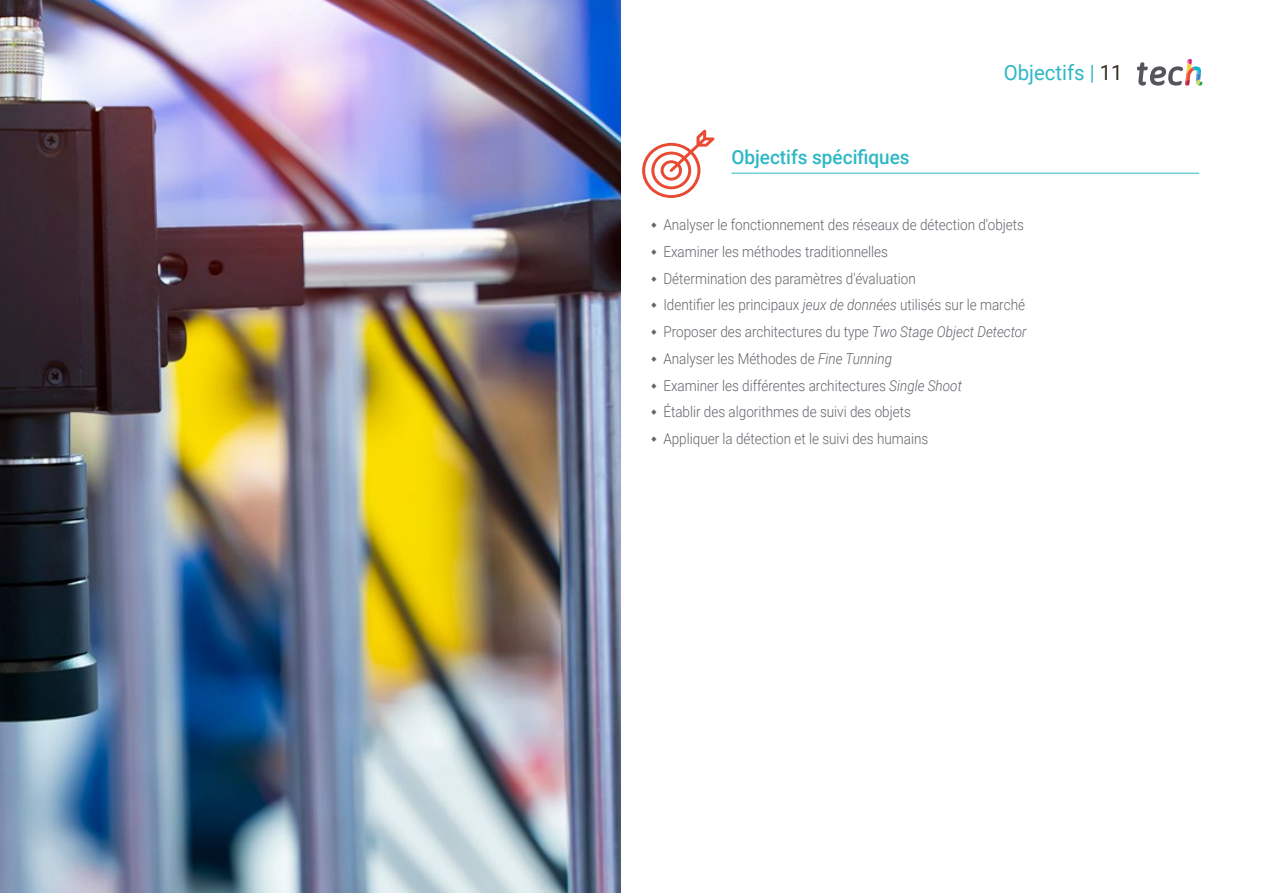
<style>
.page{position:relative;width:1263px;height:893px;background:#fff}
.page>*{position:absolute;margin:0;border:0;box-sizing:border-box;transform-origin:0 0}
.t1{font:21px "Roboto";color:#2db8c5}
.t2{font:500 19.5px "Roboto";color:#2db8c5}
.t3{font:300 15px/26.7px "Roboto";color:#61646a;scale:.9 1}
.s1{color:#312e20}
.s2{font-style:italic}
</style>
<div class="page">
<hr style="left:731px;top:173px;width:468px;height:1px;background:#2db8c5">
<svg style="left:642px;top:130px;width:72px;height:68px"></svg>
<img style="left:0;top:0;width:621px;height:893px">
<svg style="left:1137px;top:59px;width:65px;height:27px"></svg>
<h2 class="t2" style="left:731px;top:144px;width:180px">Objectifs spécifiques</h2>
<h1 class="t1" style="left:1004px;top:57px;width:120px">Objectifs | <span class="s1">11</span></h1>
<p class="t3" style="left:663px;top:211px;width:405px">Analyser le fonctionnement des réseaux de détection d'objets Examiner les méthodes traditionnelles<br>Détermination des paramètres d'évaluation<br>Identifier les principaux <span class="s2">jeux de données</span> utilisés sur le marché Proposer des architectures du type <span class="s2">Two Stage Object Detector </span>Analyser les Méthodes de <span class="s2">Fine Tunning<br></span>Examiner les différentes architectures <span class="s2">Single Shoot<br></span>Établir des algorithmes de suivi des objets<br>Appliquer la détection et le suivi des humains</p>
</div>
